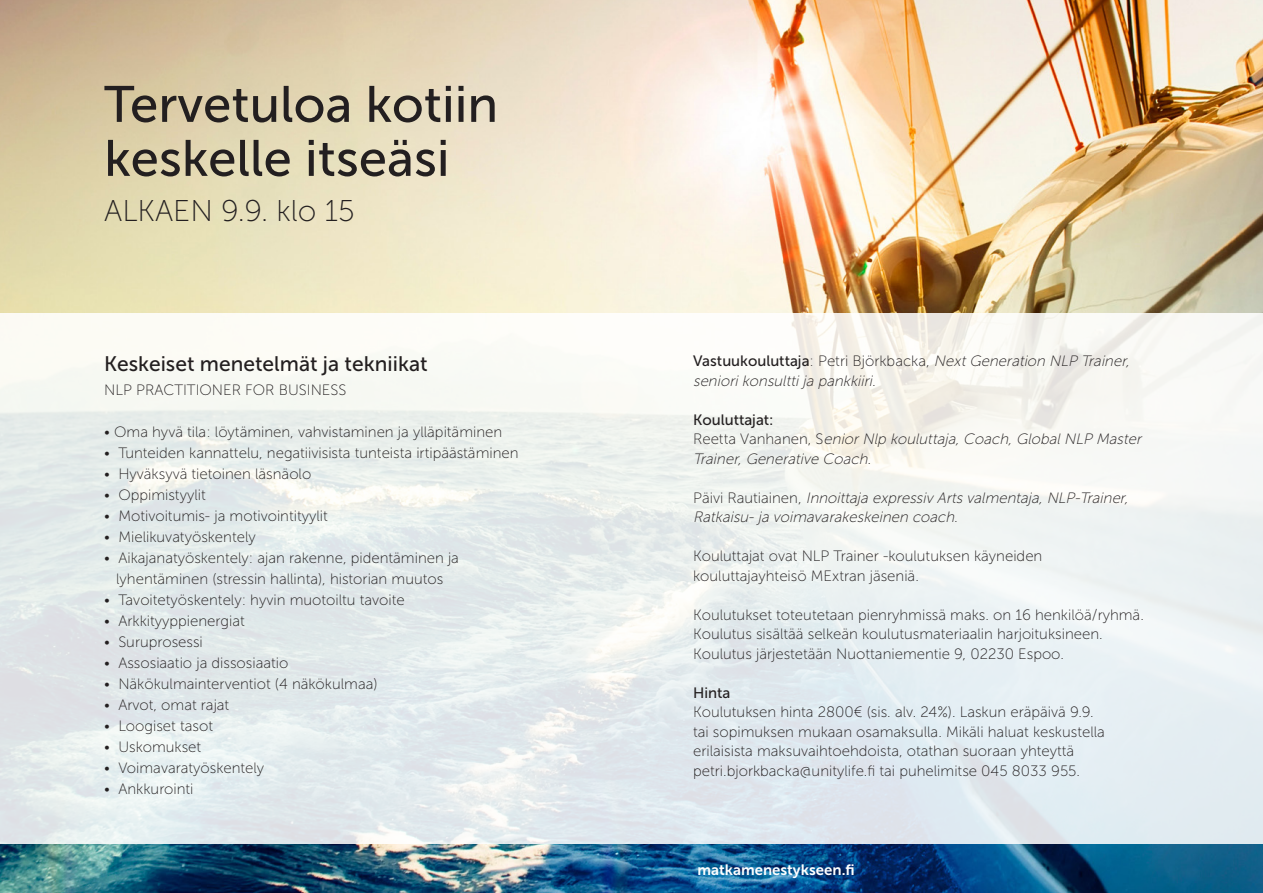
<style>
.page{position:relative;width:1263px;height:893px;background:#fff}
.page>*{position:absolute;margin:0;border:0;box-sizing:border-box;transform-origin:0 0}
.t1{font:51px/54px "Museo Sans 500";color:#231f20}
.t2{font:30px "Museo Sans 100";color:#231f20}
.t3{font:21px "Museo Sans 500";color:#231f20}
.t4{font:15px/19.5px "Museo Sans 100";color:#231f20}
.t5{font:italic 15px/19.5px "Museo Sans 100";color:#231f20}
.t6{font:15px "Museo Sans 700";color:#fff}
.t7{font:15px "Museo Sans 500";color:#231f20}
.s1{font-family:"Museo Sans 500";font-style:normal}
.s2{font-style:normal}
</style>
<div class="page">
<img style="left:0;top:0;width:1263px;height:313px">
<img style="left:0;top:844px;width:1263px;height:49px">
<p class="t1" style="left:104px;top:77px;width:395px">Tervetuloa kotiin keskelle itseäsi</p>
<p class="t2" style="left:104px;top:195px;width:252px">ALKAEN 9.9. klo 15</p>
<p class="t3" style="left:104px;top:352px;width:325px">Keskeiset menetelmät ja tekniikat</p>
<p class="t4" style="left:104px;top:380px;width:244px">NLP PRACTITIONER FOR BUSINESS</p>
<p class="t4" style="left:104px;top:422px;width:400px">• Oma hyvä tila: löytäminen, vahvistaminen ja ylläpitäminen</p>
<p class="t4" style="left:104px;top:443px;width:416px">• Tunteiden kannattelu, negatiivisista tunteista irtipäästäminen</p>
<p class="t4" style="left:104px;top:464px;width:209px">• Hyväksyvä tietoinen läsnäolo</p>
<p class="t4" style="left:104px;top:485px;width:103px">• Oppimistyylit</p>
<p class="t4" style="left:104px;top:506px;width:225px">• Motivoitumis- ja motivointityylit</p>
<p class="t4" style="left:104px;top:527px;width:153px">• Mielikuvatyöskentely</p>
<p class="t4" style="left:104px;top:548px;width:356px">• Aikajanatyöskentely: ajan rakenne, pidentäminen ja</p>
<p class="t4" style="left:116px;top:569px;width:329px">lyhentäminen (stressin hallinta), historian muutos</p>
<p class="t4" style="left:104px;top:590px;width:302px">• Tavoitetyöskentely: hyvin muotoiltu tavoite</p>
<p class="t4" style="left:104px;top:611px;width:142px">• Arkkityyppienergiat</p>
<p class="t4" style="left:104px;top:632px;width:100px">• Suruprosessi</p>
<p class="t4" style="left:104px;top:653px;width:186px">• Assosiaatio ja dissosiaatio</p>
<p class="t4" style="left:104px;top:674px;width:275px">• Näkökulmainterventiot (4 näkökulmaa)</p>
<p class="t4" style="left:104px;top:695px;width:127px">• Arvot, omat rajat</p>
<p class="t4" style="left:104px;top:716px;width:110px">• Loogiset tasot</p>
<p class="t4" style="left:104px;top:737px;width:99px">• Uskomukset</p>
<p class="t4" style="left:104px;top:758px;width:162px">• Voimavaratyöskentely</p>
<p class="t4" style="left:104px;top:779px;width:91px">• Ankkurointi</p>
<p class="t5" style="left:693px;top:352px;width:441px"><span class="s1">Vastuukouluttaja</span><span class="s2">: Petri Björkbacka,</span> NextGeneration NLP Trainer, seniorikonsulttija pankkiiri.</p>
<p class="t7" style="left:693px;top:411px;width:82px">Kouluttajat:</p>
<p class="t5" style="left:693px;top:430px;width:453px"><span class="s2">R e e t t a Va n h a n e n , S</span> eniorNlp kouluttaja,Coach,GlobalNLP Master<br>Trainer,Generative Coach.</p>
<p class="t5" style="left:693px;top:488px;width:440px"><span class="s2">P ä i v i R a u t i a i n e n ,</span> Innoittaja expressiv Arts valmentaja,NLP-Trainer,<br>Ratkaisu-ja voimavarakeskeinen coach.</p>
<p class="t4" style="left:693px;top:547px;width:351px">Kouluttajat ovat NLP Trainer -koulutuksen käyneiden kouluttajayhteisö MExtran jäseniä.</p>
<p class="t4" style="left:693px;top:605px;width:452px">Koulutukset toteutetaan pienryhmissä maks. on 16 henkilöä/ryhmä.<br>Koulutus sisältää selkeän koulutusmateriaalin harjoituksineen.<br>Koulutus järjestetään Nuottaniementie 9, 02230 Espoo.</p>
<p class="t7" style="left:693px;top:684px;width:39px">Hinta</p>
<p class="t4" style="left:693px;top:703px;width:413px">Koulutuksen hinta 2800€ (sis. alv. 24%). Laskun eräpäivä 9.9. tai sopimuksen mukaan osamaksulla. Mikäli haluat keskustella erilaisista maksuvaihtoehdoista, otathan suoraan yhteyttä</p>
<p class="t4" style="left:693px;top:761px;width:388px">petri.bjorkbacka@unitylife.fi tai puhelimitse 045 8033 955.</p>
<p class="t6" style="left:697px;top:861px;width:159px">matkamenestykseen.fi</p>
</div>
